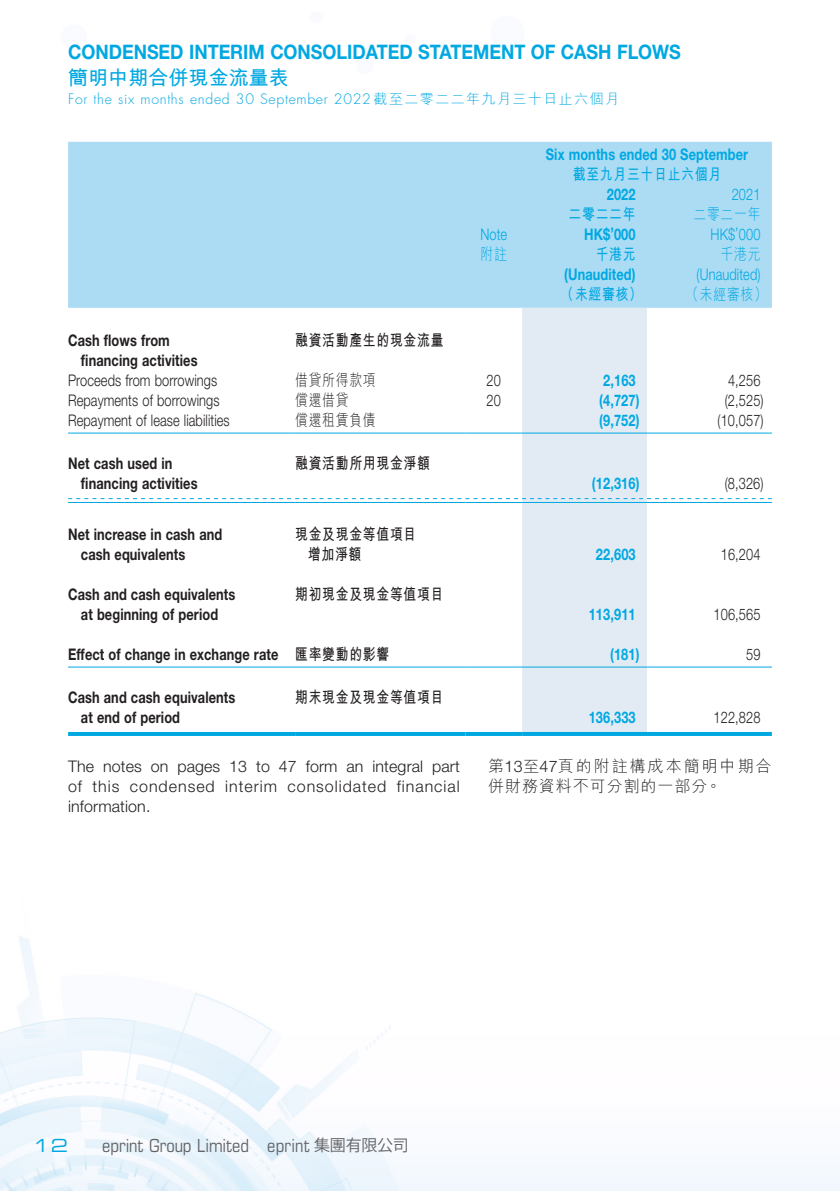
<style>
.page{position:relative;width:840px;height:1191px;background:#fff}
.page>*{position:absolute;margin:0;border:0;box-sizing:border-box;transform-origin:0 0}
.t1{font:700 20px "Helvetica Neue LT Std";color:#00a8e2;scale:.9 1}
.t2{font:700 20px "M Hei HK";letter-spacing:.005em;color:#00a8e2}
.t3{font:condensed 18px "Eurostile LT Std";color:#636366}
.t4{font:18px "Eurostile LT Std Ex 2";color:#00a8e2}
.t5{font:700 16px/20px "Helvetica Neue LT Std";letter-spacing:.01em;color:#231f20;scale:.8 1}
.t6{font:300 16px "Helvetica Neue LT Std";letter-spacing:.01em;color:#231f20;scale:.8 1}
.t7{font:700 16px "Helvetica Neue LT Std";letter-spacing:.01em;color:#00a8e2;scale:.8 1}
.t8{font:300 16px/20px "Helvetica Neue LT Std";letter-spacing:.01em;color:#231f20;text-align:justify}
.t9{font:700 16px/20px "M Hei HK";letter-spacing:.06em;color:#231f20;scale:.8 1}
.t10{font:300 16px/20px "M Hei HK";letter-spacing:.06em;color:#231f20}
.t11{font:300 16px "Helvetica Neue LT Std";letter-spacing:.01em;color:#00a8e2;scale:.8 1}
.t12{font:700 16px "M Hei HK";letter-spacing:.06em;color:#00a8e2;scale:.8 1}
.t13{font:300 16px "M Hei HK";letter-spacing:.06em;color:#00a8e2;scale:.8 1}
.t14{font:300 16px "M Hei HK";letter-spacing:.06em;color:#231f20;scale:.8 1}
.t15{font:300 14px "Futura Std";letter-spacing:.05em;color:#00a8e2}
.s1{font-family:"M Hei HK"}
.s2{font-family:"Helvetica Neue LT Std"}
.s3{font-family:"Koz Go Pr 6 N";font-stretch:normal;font-size:16px}
</style>
<div class="page">
<img style="left:0;top:141px;width:839px;height:1050px">
<div style="left:68px;top:142px;width:703px;height:166px;background:#abdcf4"></div>
<div style="left:522px;top:308px;width:124px;height:424px;background:#e2ebf4"></div>
<hr style="left:68px;top:432px;width:227px;height:1px;background:#00a8e2">
<hr style="left:295px;top:432px;width:170px;height:1px;background:#00a8e2">
<hr style="left:465px;top:432px;width:57px;height:1px;background:#00a8e2">
<hr style="left:522px;top:432px;width:124px;height:1px;background:#00a8e2">
<hr style="left:646px;top:432px;width:125px;height:1px;background:#00a8e2">
<hr style="left:68px;top:502px;width:227px;height:1px;background:#00a8e2">
<hr style="left:295px;top:502px;width:170px;height:1px;background:#00a8e2">
<hr style="left:465px;top:502px;width:57px;height:1px;background:#00a8e2">
<hr style="left:522px;top:502px;width:124px;height:1px;background:#00a8e2">
<svg style="left:68px;top:498px;width:703px;height:1px"></svg>
<hr style="left:646px;top:502px;width:125px;height:1px;background:#00a8e2">
<hr style="left:68px;top:666px;width:227px;height:1px;background:#00a8e2">
<hr style="left:295px;top:666px;width:170px;height:1px;background:#00a8e2">
<hr style="left:465px;top:666px;width:57px;height:1px;background:#00a8e2">
<hr style="left:522px;top:666px;width:124px;height:1px;background:#00a8e2">
<hr style="left:646px;top:666px;width:125px;height:1px;background:#00a8e2">
<hr style="left:68px;top:732px;width:227px;height:4px;background:#00a8e2">
<hr style="left:295px;top:732px;width:170px;height:4px;background:#00a8e2">
<hr style="left:465px;top:732px;width:57px;height:4px;background:#00a8e2">
<hr style="left:522px;top:732px;width:124px;height:4px;background:#00a8e2">
<hr style="left:646px;top:732px;width:125px;height:4px;background:#00a8e2">
<p class="t1" style="left:68px;top:40px;width:682px">CONDENSED INTERIM CONSOLIDATED STATEMENT OF CASH FLOWS</p>
<p class="t2" style="left:68px;top:63px;width:222px">簡明中期合併現金流量表</p>
<p class="t15" style="left:68px;top:90px;width:552px">For the six months ended 30 September 2022 <span class="s1">截至二零二二年九月三十日止六個月</span></p>
<p class="t7" style="left:545px;top:144px;width:254px">Six months ended 30 September</p>
<p class="t12" style="left:572px;top:162px;width:187px">截至九月三十日止六個月</p>
<p class="t7" style="left:606px;top:184px;width:37px">2022</p>
<p class="t11" style="left:731px;top:184px;width:37px">2021</p>
<p class="t12" style="left:568px;top:202px;width:85px">二零二二年</p>
<p class="t13" style="left:693px;top:203px;width:85px">二零二一年</p>
<p class="t11" style="left:480px;top:224px;width:35px">Note</p>
<p class="t7" style="left:584px;top:224px;width:66px">HK$’000</p>
<p class="t11" style="left:710px;top:224px;width:64px">HK$’000</p>
<p class="t13" style="left:480px;top:243px;width:34px">附註</p>
<p class="t12" style="left:595px;top:242px;width:51px">千港元</p>
<p class="t13" style="left:720px;top:243px;width:51px">千港元</p>
<p class="t7" style="left:564px;top:264px;width:91px">(Unaudited)</p>
<p class="t11" style="left:696px;top:264px;width:81px">(Unaudited)</p>
<p class="t12" style="left:560px;top:282px;width:103px">（未經審核）</p>
<p class="t13" style="left:685px;top:283px;width:103px">（未經審核）</p>
<p class="t5" style="left:81px;top:330px;width:147px;text-indent:-13px">Cash flows from financing activities</p>
<p class="t9" style="left:295px;top:329px;width:187px">融資活動產生的現金流量</p>
<p class="t6" style="left:68px;top:370px;width:188px">Proceeds from borrowings</p>
<p class="t14" style="left:295px;top:369px;width:102px">借貸所得款項</p>
<p class="t6" style="left:486px;top:370px;width:19px">20</p>
<p class="t7" style="left:603px;top:370px;width:42px">2,163</p>
<p class="t6" style="left:727px;top:370px;width:42px">4,256</p>
<p class="t6" style="left:68px;top:390px;width:191px">Repayments of borrowings</p>
<p class="t14" style="left:295px;top:389px;width:68px">償還借貸</p>
<p class="t6" style="left:486px;top:390px;width:19px">20</p>
<p class="t7" style="left:599px;top:390px;width:52px">(4,727)</p>
<p class="t6" style="left:724px;top:390px;width:50px">(2,525)</p>
<p class="t6" style="left:68px;top:410px;width:203px">Repayment of lease liabilities</p>
<p class="t14" style="left:295px;top:409px;width:102px">償還租賃負債</p>
<p class="t7" style="left:599px;top:410px;width:52px">(9,752)</p>
<p class="t6" style="left:717px;top:410px;width:59px">(10,057)</p>
<p class="t5" style="left:81px;top:452px;width:147px;text-indent:-13px">Net cash used in financing activities</p>
<p class="t9" style="left:295px;top:451px;width:170px">融資活動所用現金淨額</p>
<p class="t7" style="left:591px;top:473px;width:61px">(12,316)</p>
<p class="t6" style="left:724px;top:473px;width:50px">(8,326)</p>
<p class="t5" style="left:81px;top:524px;width:178px;text-indent:-13px">Net increase in cash and cash equivalents</p>
<p class="t9" style="left:308px;top:523px;width:137px;text-indent:-13px">現金及現金等值項目增加淨額</p>
<p class="t5" style="left:68px;top:584px;width:210px;text-align:center">Cash and cash equivalents at beginning of period</p>
<p class="t9" style="left:295px;top:583px;width:187px">期初現金及現金等值項目</p>
<p class="t7" style="left:595px;top:544px;width:51px">22,603</p>
<p class="t6" style="left:720px;top:544px;width:51px">16,204</p>
<p class="t7" style="left:588px;top:604px;width:60px">113,911</p>
<p class="t6" style="left:713px;top:604px;width:60px">106,565</p>
<p class="t5" style="left:68px;top:644px;width:403px">Effect of change in exchange rate <span class="s1">匯率變動的影響</span></p>
<p class="t7" style="left:609px;top:644px;width:38px">(181)</p>
<p class="t6" style="left:745px;top:644px;width:19px">59</p>
<p class="t5" style="left:81px;top:686px;width:194px;text-indent:-13px">Cash and cash equivalents at end of period</p>
<p class="t9" style="left:295px;top:685px;width:187px">期末現金及現金等值項目</p>
<p class="t7" style="left:588px;top:707px;width:60px">136,333</p>
<p class="t6" style="left:713px;top:707px;width:60px">122,828</p>
<p class="t8" style="left:68px;top:755px;width:393px">The notes on pages 13 to 47 form an integral part of this condensed interim consolidated financial information.</p>
<p class="t10" style="left:488px;top:755px;width:285px">第<span class="s2">13</span>至<span class="s2">47</span>頁的附註構成本簡明中期合併財務資料不可分割的一部分。</p>
<p class="t4" style="left:33px;top:1132px;width:37px">12</p>
<p class="t3" style="left:102px;top:1134px;width:308px">eprint Group Limited eprint <span class="s3">集團有限公司</span></p>
</div>
